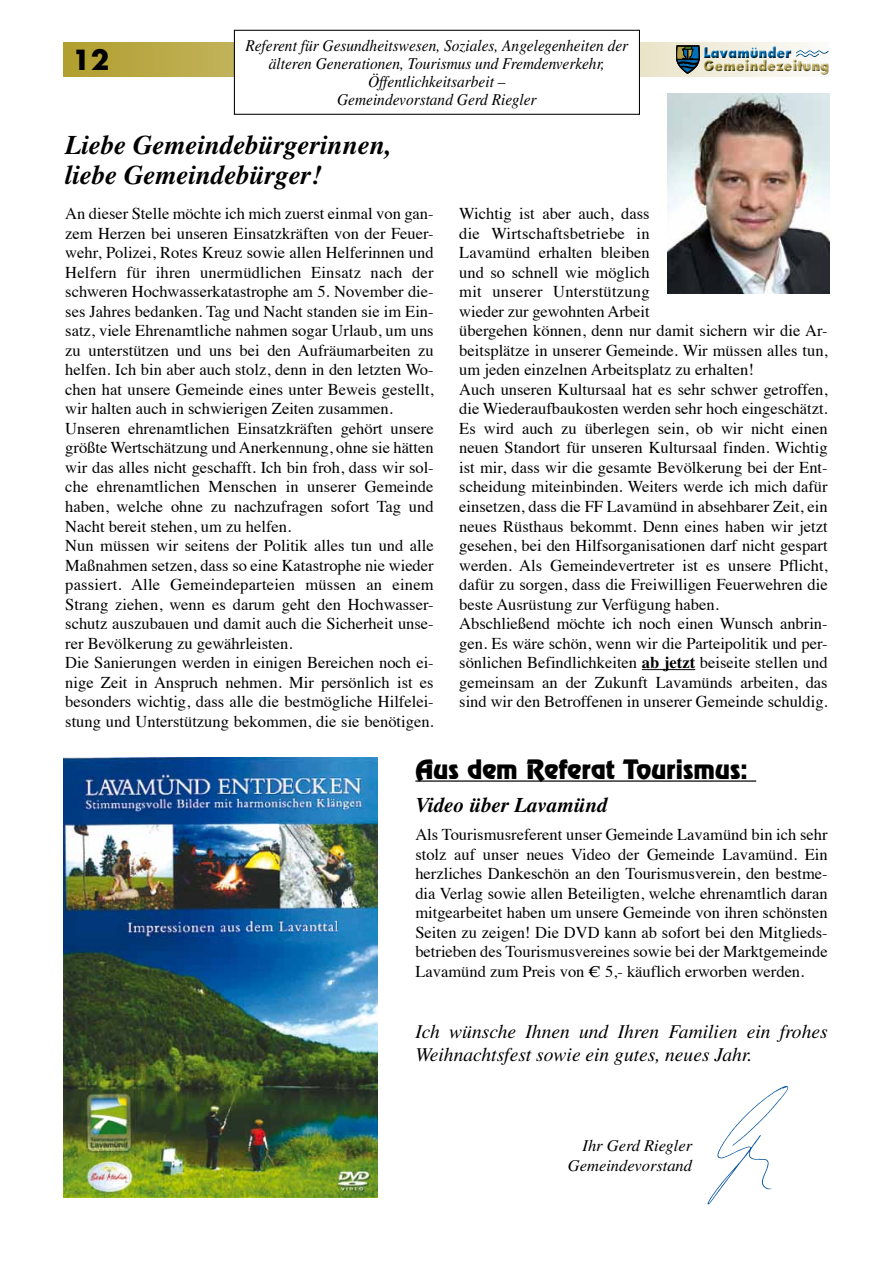
<style>
.page{position:relative;width:893px;height:1263px;background:#fff}
.page>*{position:absolute;margin:0;border:0;box-sizing:border-box;transform-origin:0 0}
.t1{font:italic 700 27px/29.7px "Times";color:#000}
.t2{font:700 27px "Futura";color:#000}
.t3{font:24px "Revue";color:#000}
.t4{font:italic 700 21px "Times";color:#000}
.t5{font:italic 19.5px/22.5px "Times";color:#000}
.t6{font:16.5px/19.5px "Times";color:#000}
.t7{font:italic 16.5px/18.1px "Times";color:#000;text-align:center;scale:.93 1}
.t8{font:italic 16.5px/19.5px "Times";color:#000;text-align:right}
.t9{font:800 14.4px "Futura";color:#b1a048;scale:.87 1}
.t10{font:800 14.4px "Futura";color:#0070b8;scale:.87 1}
.s1{font-weight:700}
</style>
<div class="page">
<svg style="left:64px;top:43px;width:744px;height:34px;background:#c3b562"></svg>
<svg style="left:676px;top:46px;width:24px;height:27px"></svg>
<div style="left:702px;top:44px;width:91px;height:15px;background:#f3f1e4"></div>
<div style="left:702px;top:45px;width:92px;height:15px;background:#000;opacity:.75"></div>
<div style="left:701px;top:57px;width:129px;height:18px;background:#fff;opacity:.75"></div>
<div style="left:702px;top:58px;width:129px;height:19px;background:#000;opacity:.75"></div>
<div style="left:795px;top:49px;width:35px;height:8px;background:#f9f9f6"></div>
<div style="left:795px;top:50px;width:35px;height:10px;background:#000;opacity:.75"></div>
<hr style="left:642px;top:669px;width:53px;height:1px;background:#000">
<hr style="left:415px;top:780px;width:341px;height:2px;background:#000">
<div style="left:234px;top:30px;width:405px;height:84px;background:#fff"></div>
<div style="left:234px;top:30px;width:406px;height:85px;border:1px solid #000"></div>
<img style="left:668px;top:94px;width:161px;height:199px">
<img style="left:707px;top:1086px;width:82px;height:119px">
<img style="left:64px;top:757px;width:314px;height:441px">
<p class="t7" style="left:245px;top:36px;width:413px">Referent für Gesundheitswesen, Soziales, Angelegenheiten der älteren Generationen, Tourismus und Fremdenverkehr, Öffentlichkeitsarbeit –<br>Gemeindevorstand Gerd Riegler</p>
<h1 class="t1" style="left:65px;top:130px;width:328px">Liebe Gemeindebürgerinnen, liebe Gemeindebürger!</h1>
<h1 class="t2" style="left:72px;top:42px;width:39px">12</h1>
<p class="t10" style="left:703px;top:43px;width:103px">Lavamünder</p>
<p class="t9" style="left:703px;top:57px;width:146px">Gemeindezeitung</p>
<p class="t6" style="left:65px;top:203px;width:370px">An dieser Stelle möchte ich mich zuerst einmal von gan&shy;zem Herzen bei unseren Einsatzkräften von der Feuer&shy;wehr, Polizei, Rotes Kreuz sowie allen Helferinnen und Helfern für ihren unermüdlichen Einsatz nach der schweren Hochwasserkatastrophe am 5. November die&shy;ses Jahres bedanken. Tag und Nacht standen sie im Ein&shy;satz, viele Ehrenamtliche nahmen sogar Urlaub, um uns zu unterstützen und uns bei den Aufräumarbeiten zu helfen. Ich bin aber auch stolz, denn in den letzten Wo&shy;chen hat unsere Gemeinde eines unter Beweis gestellt, wir halten auch in schwierigen Zeiten zusammen.<br>Unseren ehrenamtlichen Einsatzkräften gehört unsere größte Wertschätzung und Anerkennung, ohne sie hätten wir das alles nicht geschafft. Ich bin froh, dass wir sol&shy;che ehrenamtlichen Menschen in unserer Gemeinde haben, welche ohne zu nachzufragen sofort Tag und Nacht bereit stehen, um zu helfen.<br>Nun müssen wir seitens der Politik alles tun und alle Maßnahmen setzen, dass so eine Katastrophe nie wieder passiert. Alle Gemeindeparteien müssen an einem Strang ziehen, wenn es darum geht den Hochwasser&shy;schutz auszubauen und damit auch die Sicherheit unse&shy;rer Bevölkerung zu gewährleisten.<br>Die Sanierungen werden in einigen Bereichen noch ei&shy;nige Zeit in Anspruch nehmen. Mir persönlich ist es besonders wichtig, dass alle die bestmögliche Hilfelei&shy;stung und Unterstützung bekommen, die sie benötigen.</p>
<p class="t6" style="left:459px;top:203px;width:370px">Wichtig ist aber auch, dass<br>die Wirtschaftsbetriebe in<br>Lavamünd erhalten bleiben<br>und so schnell wie möglich<br>mit unserer Unterstützung<br>wieder zur gewohnten Arbeit<br>übergehen können, denn nur damit sichern wir die Ar&shy;beitsplätze in unserer Gemeinde. Wir müssen alles tun, um jeden einzelnen Arbeitsplatz zu erhalten!<br>Auch unseren Kultursaal hat es sehr schwer getroffen, die Wiederaufbaukosten werden sehr hoch eingeschätzt.<br>Es wird auch zu überlegen sein, ob wir nicht einen neuen Standort für unseren Kultursaal finden. Wichtig ist mir, dass wir die gesamte Bevölkerung bei der Ent&shy;scheidung miteinbinden. Weiters werde ich mich dafür einsetzen, dass die FF Lavamünd in absehbarer Zeit, ein neues Rüsthaus bekommt. Denn eines haben wir jetzt gesehen, bei den Hilfsorganisationen darf nicht gespart werden. Als Gemeindevertreter ist es unsere Pflicht, dafür zu sorgen, dass die Freiwilligen Feuerwehren die beste Ausrüstung zur Verfügung haben.<br>Abschließend möchte ich noch einen Wunsch anbrin&shy;gen. Es wäre schön, wenn wir die Parteipolitik und per&shy;sönlichen Befindlichkeiten <span class="s1">ab jetzt</span> beiseite stellen und gemeinsam an der Zukunft Lavamünds arbeiten, das sind wir den Betroffenen in unserer Gemeinde schuldig.</p>
<h2 class="t3" style="left:415px;top:753px;width:334px">Aus dem Referat Tourismus:</h2>
<p class="t4" style="left:415px;top:792px;width:194px">Video über Lavamünd</p>
<p class="t6" style="left:415px;top:823px;width:414px;text-align:justify">Als Tourismusreferent unser Gemeinde Lavamünd bin ich sehr stolz auf unser neues Video der Gemeinde Lavamünd. Ein herzliches Dankeschön an den Tourismusverein, den bestme&shy;dia Verlag sowie allen Beteiligten, welche ehrenamtlich daran mitgearbeitet haben um unsere Gemeinde von ihren schönsten Seiten zu zeigen! Die DVD kann ab sofort bei den Mitglieds&shy;betrieben des Tourismusvereines sowie bei der Marktgemeinde Lavamünd zum Preis von € 5,- käuflich erworben werden.</p>
<p class="t5" style="left:415px;top:1020px;width:414px">Ich wünsche Ihnen und Ihren Familien ein frohes<br>Weihnachtsfest sowie ein gutes, neues Jahr.</p>
<p class="t8" style="left:568px;top:1136px;width:126px">Ihr Gerd Riegler<br>Gemeindevorstand</p>
</div>
